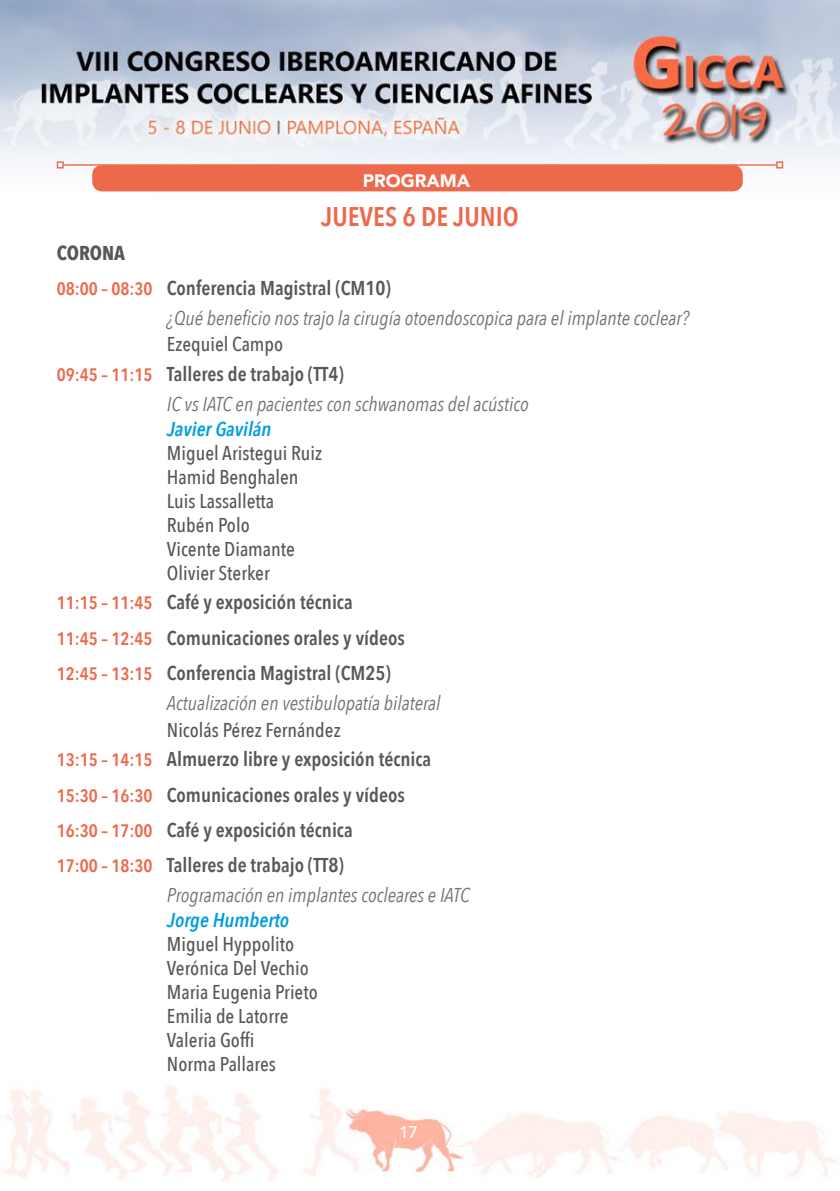
<style>
.page{position:relative;width:840px;height:1191px;background:#fff}
.page>*{position:absolute;margin:0;border:0;box-sizing:border-box;transform-origin:0 0}
.t1{font:600 27px "Avenir Next Condensed";color:#ed694c}
.t2{font:600 20px/35.4px "Avenir Next Condensed";color:#585857}
.t3{font:500 20px/24px "Avenir Next Condensed";color:#575756}
.t4{font:italic 20px "Avenir Next Condensed";color:#747271}
.t5{font:italic 600 20px "Avenir Next Condensed";color:#009de0}
.t6{font:900 18px "Avenir";color:#fff}
.t7{font:500 17px "Avenir";color:#fff}
.s1{font-weight:700}
.s2{font-size:18px;color:#ed694c}
.s3{font-weight:500;color:#575756}
</style>
<div class="page">
<img style="left:0;top:0;width:839px;height:1181px">
<div style="left:92px;top:165px;width:650px;height:26px;background:#ed694c;border-radius:10px"></div>
<hr style="left:63px;top:164px;width:713px;height:2px;background:#ed694c">
<div style="left:57px;top:161px;width:7px;height:7px;border:1px solid #ed694c"></div>
<div style="left:775px;top:161px;width:7px;height:7px;border:1px solid #ed694c"></div>
<p class="t6" style="left:362px;top:165px;width:109px">PROGRAMA</p>
<h1 class="t1" style="left:321px;top:193px;width:199px">JUEVES 6 DE JUNIO</h1>
<p class="t2" style="left:57px;top:234px;width:335px"><span class="s1">CORONA<br></span><span class="s2">08:00 – 08:30</span> Conferencia Magistral (CM10)</p>
<p class="t4" style="left:167px;top:306px;width:523px">¿Qué beneficio nos trajo la cirugía otoendoscopica para el implante coclear?</p>
<p class="t3" style="left:167px;top:332px;width:118px">Ezequiel Campo</p>
<p class="t2" style="left:57px;top:356px;width:288px"><span class="s2">09:45 – 11:15</span> Talleres de trabajo (TT4)</p>
<p class="t4" style="left:167px;top:392px;width:363px">IC vs IATC en pacientes con schwanomas del acústico</p>
<p class="t5" style="left:167px;top:416px;width:106px">Javier Gavilán</p>
<p class="t3" style="left:167px;top:440px;width:157px">Miguel Aristegui Ruiz<br>Hamid Benghalen<br>Luis Lassalletta<br>Rubén Polo<br>Vicente Diamante<br>Olivier Sterker</p>
<p class="t2" style="left:57px;top:584px;width:349px"><span class="s2">11:15 – 11:45</span> Café y exposición técnica<br><span class="s2">11:45 – 12:45</span> Comunicaciones orales y vídeos<br><span class="s2">12:45 – 13:15</span> Conferencia Magistral (CM25)</p>
<p class="t4" style="left:167px;top:691px;width:275px">Actualización en vestibulopatía bilateral</p>
<p class="t2" style="left:57px;top:714px;width:376px;line-height:29.6px;text-indent:110px"><span class="s3">Nicolás Pérez Fernández<br></span><span class="s2">13:15 – 14:15</span> Almuerzo libre y exposición técnica</p>
<p class="t2" style="left:57px;top:776px;width:349px"><span class="s2">15:30 – 16:30</span> Comunicaciones orales y vídeos<br><span class="s2">16:30 – 17:00</span> Café y exposición técnica<br><span class="s2">17:00 – 18:30</span> Talleres de trabajo (TT8)</p>
<p class="t4" style="left:167px;top:883px;width:304px">Programación en implantes cocleares e IATC</p>
<p class="t5" style="left:167px;top:907px;width:124px">Jorge Humberto</p>
<p class="t3" style="left:167px;top:932px;width:152px">Miguel Hyppolito<br>Verónica Del Vechio<br>Maria Eugenia Prieto<br>Emilia de Latorre<br>Valeria Goffi<br>Norma Pallares</p>
<p class="t7" style="left:399px;top:1117px;width:20px">17</p>
</div>
